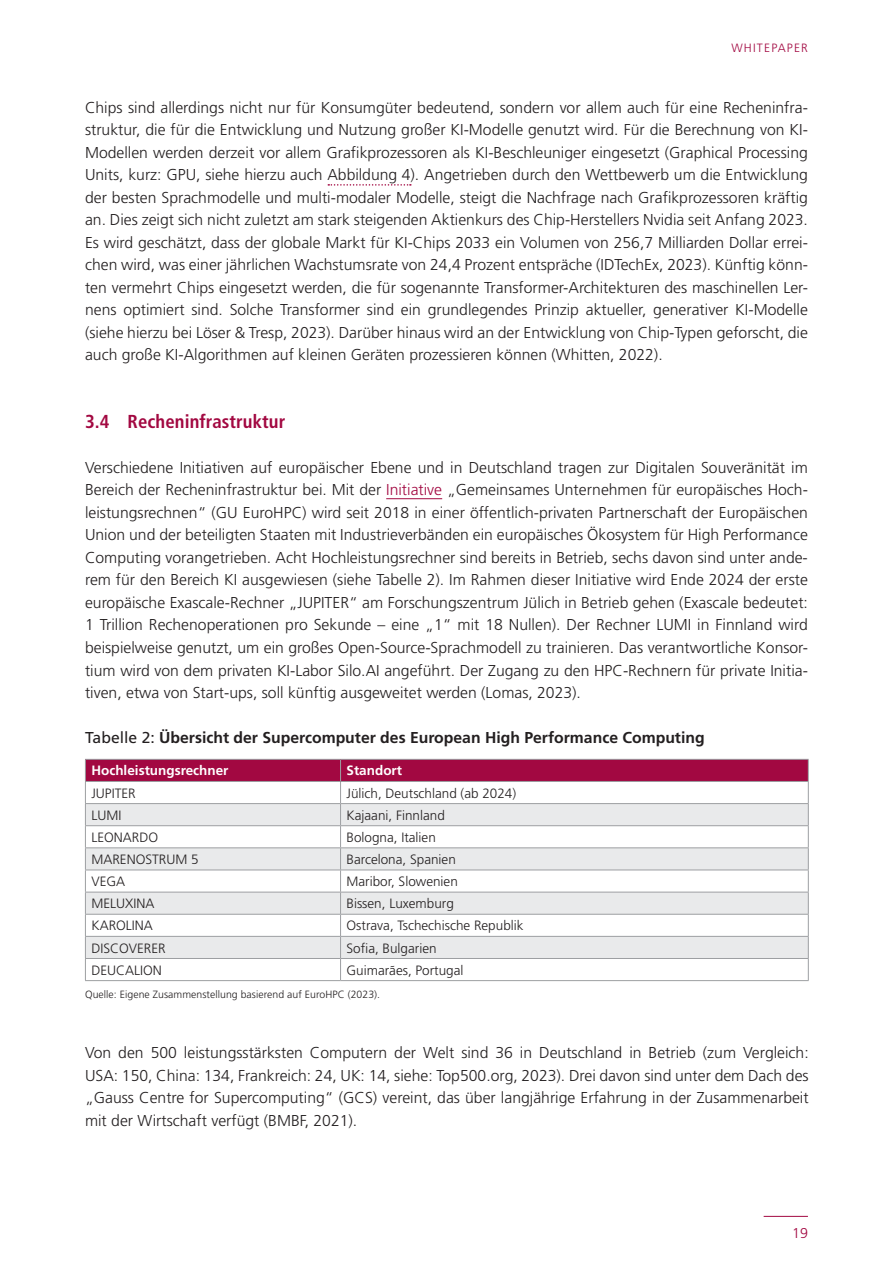
<style>
.page{position:relative;width:893px;height:1263px;background:#fff}
.page>*{position:absolute;margin:0;border:0;box-sizing:border-box;transform-origin:0 0}
.t1{font:700 condensed 18.75px "Frutiger LT Pro";letter-spacing:.005em;color:#a20841}
.t2{font:300 15.75px/22.5px "Frutiger LT Pro";color:#231f20;text-align:justify}
.t3{font:700 15.75px "Frutiger LT Pro";color:#231f20}
.t4{font:300 14.25px "Frutiger LT Pro";color:#a20841}
.t5{font:300 13.5px "Frutiger LT Pro";color:#231f20}
.t6{font:700 13.5px "Frutiger LT Pro";color:#fff}
.t7{font:300 12px "Frutiger LT Pro";letter-spacing:.1em;color:#a20841}
.t8{font:300 10.5px "Frutiger LT Pro";letter-spacing:.005em;color:#231f20}
.s1{color:#a20841}
.s2{font-weight:400}
</style>
<div class="page">
<hr style="left:764px;top:1216px;width:44px;height:1px;background:#a20841">
<svg style="left:328px;top:184px;width:83px;height:2px"></svg>
<hr style="left:386px;top:498px;width:56px;height:1px;background:#a20841">
<div style="left:85px;top:759px;width:256px;height:22px;background:#a20841"></div>
<div style="left:341px;top:759px;width:467px;height:22px;background:#a20841"></div>
<svg style="left:86px;top:804px;width:722px;height:154px;fill:#e9eaeb"></svg>
<hr style="left:85px;top:759px;width:256px;height:1px;background:#9d9fa2">
<hr style="left:341px;top:759px;width:468px;height:1px;background:#9d9fa2">
<hr style="left:85px;top:781px;width:256px;height:1px;background:#9d9fa2">
<hr style="left:341px;top:781px;width:468px;height:1px;background:#9d9fa2">
<hr style="left:85px;top:803px;width:256px;height:1px;background:#9d9fa2">
<hr style="left:341px;top:803px;width:468px;height:1px;background:#9d9fa2">
<hr style="left:85px;top:825px;width:256px;height:1px;background:#9d9fa2">
<hr style="left:341px;top:825px;width:468px;height:1px;background:#9d9fa2">
<hr style="left:85px;top:847px;width:256px;height:1px;background:#9d9fa2">
<hr style="left:341px;top:847px;width:468px;height:1px;background:#9d9fa2">
<hr style="left:85px;top:869px;width:256px;height:1px;background:#9d9fa2">
<hr style="left:341px;top:869px;width:468px;height:1px;background:#9d9fa2">
<hr style="left:85px;top:892px;width:256px;height:1px;background:#9d9fa2">
<hr style="left:341px;top:892px;width:468px;height:1px;background:#9d9fa2">
<hr style="left:85px;top:914px;width:256px;height:1px;background:#9d9fa2">
<hr style="left:341px;top:914px;width:468px;height:1px;background:#9d9fa2">
<hr style="left:85px;top:936px;width:256px;height:1px;background:#9d9fa2">
<hr style="left:341px;top:936px;width:468px;height:1px;background:#9d9fa2">
<hr style="left:85px;top:958px;width:256px;height:1px;background:#9d9fa2">
<svg style="left:85px;top:760px;width:1px;height:220px"></svg>
<hr style="left:341px;top:958px;width:468px;height:1px;background:#9d9fa2">
<svg style="left:340px;top:760px;width:1px;height:220px"></svg>
<svg style="left:808px;top:760px;width:1px;height:220px"></svg>
<hr style="left:85px;top:980px;width:256px;height:1px;background:#9d9fa2">
<hr style="left:341px;top:980px;width:468px;height:1px;background:#9d9fa2">
<p class="t7" style="left:731px;top:40px;width:78px">WHITEPAPER</p>
<p class="t2" style="left:85px;top:96px;width:724px">Chips sind allerdings nicht nur für Konsumgüter bedeutend, sondern vor allem auch für eine Recheninfra&shy;struktur, die für die Entwicklung und Nutzung großer KI-Modelle genutzt wird. Für die Berechnung von KI-Modellen werden derzeit vor allem Grafikprozessoren als KI-Beschleuniger eingesetzt (Graphical Processing Units, kurz: GPU, siehe hierzu auch Abbildung 4). Angetrieben durch den Wettbewerb um die Entwicklung der besten Sprachmodelle und multi-modaler Modelle, steigt die Nachfrage nach Grafikprozessoren kräftig an. Dies zeigt sich nicht zuletzt am stark steigenden Aktienkurs des Chip-Herstellers Nvidia seit Anfang 2023.<br>Es wird geschätzt, dass der globale Markt für KI-Chips 2033 ein Volumen von 256,7 Milliarden Dollar errei&shy;chen wird, was einer jährlichen Wachstumsrate von 24,4 Prozent entspräche (IDTechEx, 2023). Künftig könn&shy;ten vermehrt Chips eingesetzt werden, die für sogenannte Transformer-Architekturen des maschinellen Ler&shy;nens optimiert sind. Solche Transformer sind ein grundlegendes Prinzip aktueller, generativer KI-Modelle (siehe hierzu bei Löser &amp; Tresp, 2023). Darüber hinaus wird an der Entwicklung von Chip-Typen geforscht, die auch große KI-Algorithmen auf kleinen Geräten prozessieren können (Whitten, 2022).</p>
<p class="t1" style="left:85px;top:410px;width:202px">3.4 Recheninfrastruktur</p>
<p class="t2" style="left:85px;top:456px;width:724px">Verschiedene Initiativen auf europäischer Ebene und in Deutschland tragen zur Digitalen Souveränität im Bereich der Recheninfrastruktur bei. Mit der <span class="s1">Initiative</span> „Gemeinsames Unternehmen für europäisches Hoch&shy;leistungsrechnen“ (GU EuroHPC) wird seit 2018 in einer öffentlich-privaten Partnerschaft der Europäischen Union und der beteiligten Staaten mit Industrieverbänden ein europäisches Ökosystem für High Performance Computing vorangetrieben. Acht Hochleistungsrechner sind bereits in Betrieb, sechs davon sind unter ande&shy;rem für den Bereich KI ausgewiesen (siehe Tabelle 2). Im Rahmen dieser Initiative wird Ende 2024 der erste europäische Exascale-Rechner „JUPITER“ am Forschungszentrum Jülich in Betrieb gehen (Exascale bedeutet:<br>1 Trillion Rechenoperationen pro Sekunde – eine „1“ mit 18 Nullen). Der Rechner LUMI in Finnland wird beispielweise genutzt, um ein großes Open-Source-Sprachmodell zu trainieren. Das verantwortliche Konsor&shy;tium wird von dem privaten KI-Labor Silo.AI angeführt. Der Zugang zu den HPC-Rechnern für private Initia&shy;tiven, etwa von Start-ups, soll künftig ausgeweitet werden (Lomas, 2023).</p>
<p class="t3" style="left:85px;top:728px;width:621px"><span class="s2">Tabelle 2:</span> Übersicht der Supercomputer des European High Performance Computing</p>
<p class="t6" style="left:91px;top:763px;width:138px">Hochleistungsrechner</p>
<p class="t6" style="left:347px;top:763px;width:57px">Standort</p>
<p class="t5" style="left:91px;top:785px;width:46px">JUPITER</p>
<p class="t5" style="left:347px;top:785px;width:171px">Jülich, Deutschland (ab 2024)</p>
<p class="t5" style="left:91px;top:807px;width:31px">LUMI</p>
<p class="t5" style="left:347px;top:807px;width:100px">Kajaani, Finnland</p>
<p class="t5" style="left:91px;top:829px;width:68px">LEONARDO</p>
<p class="t5" style="left:347px;top:829px;width:91px">Bologna, Italien</p>
<p class="t5" style="left:91px;top:851px;width:109px">MARENOSTRUM 5</p>
<p class="t5" style="left:347px;top:851px;width:111px">Barcelona, Spanien</p>
<p class="t5" style="left:91px;top:873px;width:35px">VEGA</p>
<p class="t5" style="left:347px;top:873px;width:113px">Maribor, Slowenien</p>
<p class="t5" style="left:91px;top:896px;width:65px">MELUXINA</p>
<p class="t5" style="left:347px;top:896px;width:109px">Bissen, Luxemburg</p>
<p class="t5" style="left:91px;top:918px;width:63px">KAROLINA</p>
<p class="t5" style="left:347px;top:918px;width:179px">Ostrava, Tschechische Republik</p>
<p class="t5" style="left:91px;top:940px;width:76px">DISCOVERER</p>
<p class="t5" style="left:347px;top:940px;width:92px">Sofia, Bulgarien</p>
<p class="t5" style="left:91px;top:962px;width:72px">DEUCALION</p>
<p class="t5" style="left:347px;top:962px;width:119px">Guimarães, Portugal</p>
<p class="t8" style="left:85px;top:988px;width:297px">Quelle: Eigene Zusammenstellung basierend auf EuroHPC (2023).</p>
<p class="t2" style="left:85px;top:1041px;width:725px">Von den 500 leistungsstärksten Computern der Welt sind 36 in Deutschland in Betrieb (zum Vergleich:<br>USA: 150, China: 134, Frankreich: 24, UK: 14, siehe: Top500.org, 2023). Drei davon sind unter dem Dach des „Gauss Centre for Supercomputing“ (GCS) vereint, das über langjährige Erfahrung in der Zusammenarbeit mit der Wirtschaft verfügt (BMBF, 2021).</p>
<p class="t4" style="left:792px;top:1225px;width:17px">19</p>
</div>
